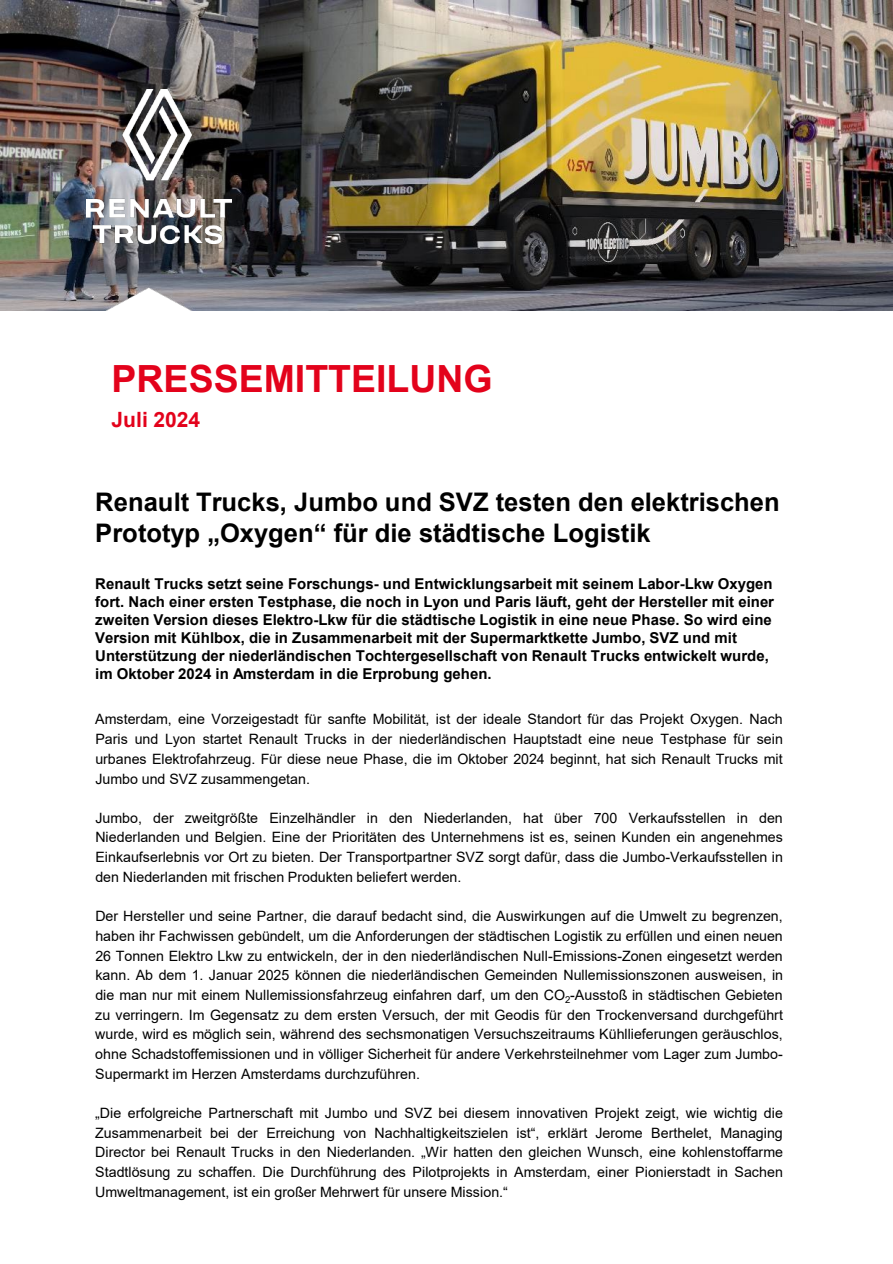
<style>
.page{position:relative;width:893px;height:1264px;background:#fff}
.page>*{position:absolute;margin:0;border:0;box-sizing:border-box;transform-origin:0 0}
.t1{font:700 37.5px "Arial";color:#e3021b}
.t2{font:700 25.5px/30.6px "Arial";color:#000}
.t3{font:700 21px "Arial";color:#e3021b}
.t4{font:700 15px/18px "Arial";color:#000}
.t5{font:14.25px/19.6px "Arial";color:#000;text-align:justify}
</style>
<div class="page">
<img style="left:0;top:0;width:892px;height:290px">
<svg style="left:0;top:290px;width:892px;height:21px;background:#7e7f88"></svg>
<img style="left:86px;top:89px;width:146px;height:154px">
<h1 class="t1" style="left:112px;top:352px;width:382px">PRESSEMITTEILUNG</h1>
<h1 class="t3" style="left:112px;top:404px;width:90px">Juli 2024</h1>
<p class="t2" style="left:95px;top:487px;width:686px">Renault Trucks, Jumbo und SVZ testen den elektrischen<br>Prototyp „Oxygen“ für die städtische Logistik</p>
<p class="t4" style="left:95px;top:575px;width:680px">Renault Trucks setzt seine Forschungs- und Entwicklungsarbeit mit seinem Labor-Lkw Oxygen fort. Nach einer ersten Testphase, die noch in Lyon und Paris läuft, geht der Hersteller mit einer zweiten Version dieses Elektro-Lkw für die städtische Logistik in eine neue Phase. So wird eine Version mit Kühlbox, die in Zusammenarbeit mit der Supermarktkette Jumbo, SVZ und mit Unterstützung der niederländischen Tochtergesellschaft von Renault Trucks entwickelt wurde, im Oktober 2024 in Amsterdam in die Erprobung gehen.</p>
<p class="t5" style="left:95px;top:709px;width:689px">Amsterdam, eine Vorzeigestadt für sanfte Mobilität, ist der ideale Standort für das Projekt Oxygen. Nach Paris und Lyon startet Renault Trucks in der niederländischen Hauptstadt eine neue Testphase für sein urbanes Elektrofahrzeug. Für diese neue Phase, die im Oktober 2024 beginnt, hat sich Renault Trucks mit Jumbo und SVZ zusammengetan.</p>
<p class="t5" style="left:95px;top:807px;width:689px">Jumbo, der zweitgrößte Einzelhändler in den Niederlanden, hat über 700 Verkaufsstellen in den Niederlanden und Belgien. Eine der Prioritäten des Unternehmens ist es, seinen Kunden ein angenehmes Einkaufserlebnis vor Ort zu bieten. Der Transportpartner SVZ sorgt dafür, dass die Jumbo-Verkaufsstellen in den Niederlanden mit frischen Produkten beliefert werden.</p>
<p class="t5" style="left:95px;top:906px;width:689px">Der Hersteller und seine Partner, die darauf bedacht sind, die Auswirkungen auf die Umwelt zu begrenzen, haben ihr Fachwissen gebündelt, um die Anforderungen der städtischen Logistik zu erfüllen und einen neuen 26 Tonnen Elektro Lkw zu entwickeln, der in den niederländischen Null-Emissions-Zonen eingesetzt werden kann. Ab dem 1. Januar 2025 können die niederländischen Gemeinden Nullemissionszonen ausweisen, in die man nur mit einem Nullemissionsfahrzeug einfahren darf, um den CO<sub>2</sub>-Ausstoß in städtischen Gebieten zu verringern. Im Gegensatz zu dem ersten Versuch, der mit Geodis für den Trockenversand durchgeführt wurde, wird es möglich sein, während des sechsmonatigen Versuchszeitraums Kühllieferungen geräuschlos, ohne Schadstoffemissionen und in völliger Sicherheit für andere Verkehrsteilnehmer vom Lager zum Jumbo-Supermarkt im Herzen Amsterdams durchzuführen.</p>
<p class="t5" style="left:95px;top:1102px;width:689px">„Die erfolgreiche Partnerschaft mit Jumbo und SVZ bei diesem innovativen Projekt zeigt, wie wichtig die Zusammenarbeit bei der Erreichung von Nachhaltigkeitszielen ist“, erklärt Jerome Berthelet, Managing Director bei Renault Trucks in den Niederlanden. „Wir hatten den gleichen Wunsch, eine kohlenstoffarme Stadtlösung zu schaffen. Die Durchführung des Pilotprojekts in Amsterdam, einer Pionierstadt in Sachen Umweltmanagement, ist ein großer Mehrwert für unsere Mission.“</p>
</div>
